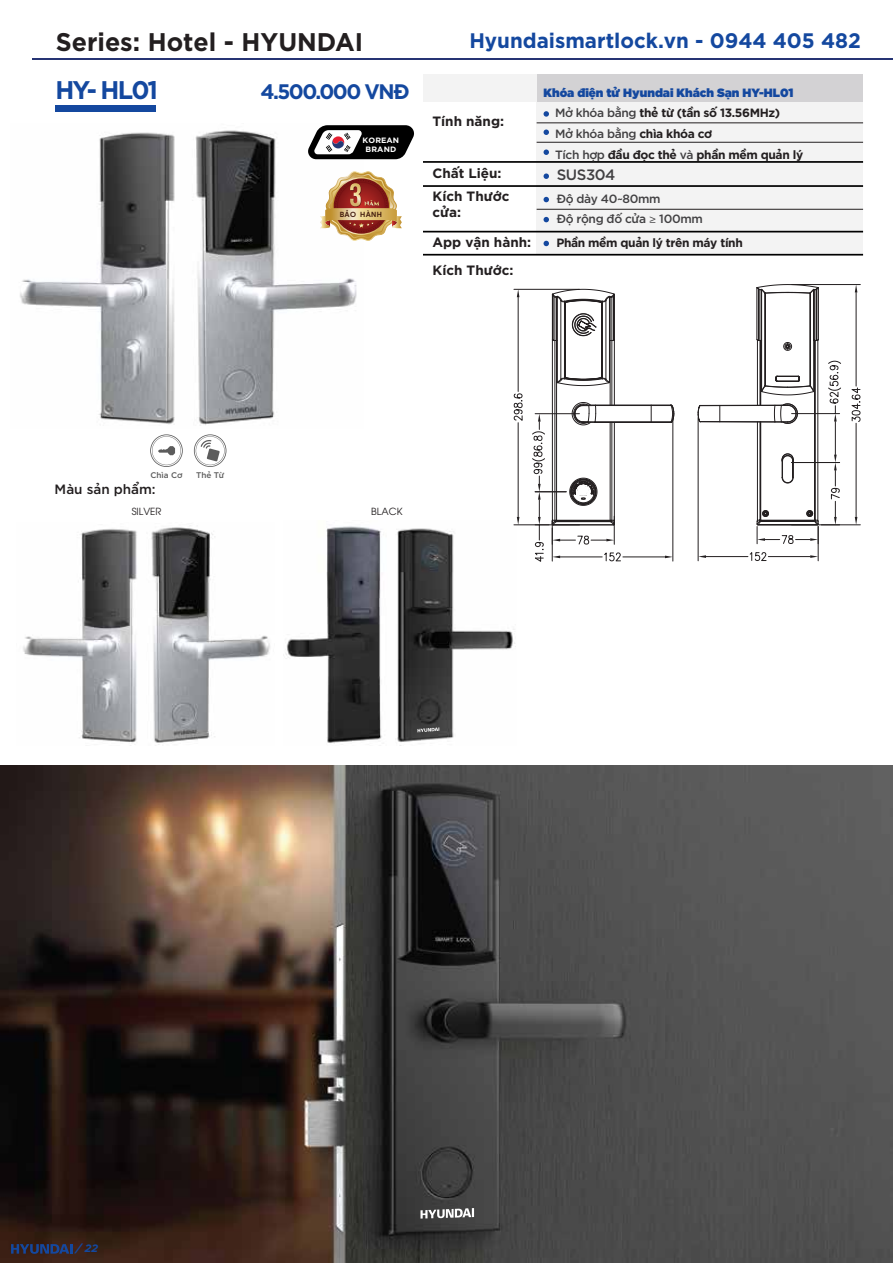
<style>
.page{position:relative;width:893px;height:1263px;background:#fff}
.page>*{position:absolute;margin:0;border:0;box-sizing:border-box;transform-origin:0 0}
.t1{font:700 25.5px "SVN Gotham";color:#231f20}
.t2{font:700 25.5px "SVN Gotham";letter-spacing:-.075em;color:#14489f}
.t3{font:700 21px "SVN Gotham";color:#14489f}
.t4{font:700 21px "SVN Gotham";letter-spacing:-.075em;color:#14489f}
.t5{font:15px "SVN Gotham";letter-spacing:-.03em;color:#414042}
.t6{font:700 13.5px/23.1px "SVN Gotham";color:#231f20}
.t7{font:13.5px "SVN Gotham";color:#231f20}
.t8{font:700 12px/21px "SVN Gotham";letter-spacing:-.03em;color:#231f20}
.t9{font:12px "SVN Gotham Ultra";color:#14489f}
.t10{font:12px/19.5px "SVN Gotham";letter-spacing:-.03em;color:#414042}
.t11{font:italic 700 10.8px "SVN Gotham";color:#14489f}
.t12{font:9.75px "UTM Avo";color:#231f20}
.t13{font:8.25px "SVN Gotham";color:#5c5c5c}
.t14{font:700 7.8px/9.3px "SVN Gotham";letter-spacing:.01em;color:#fff;text-align:center}
.t15{font:700 7.2px "SVN Product Sans";letter-spacing:.05em;color:#421b0d}
.s1{font-weight:400;color:#414042}
.s2{font-family:"Myriad Pro"}
</style>
<div class="page">
<img style="left:20px;top:130px;width:344px;height:296px">
<img style="left:283px;top:524px;width:234px;height:220px">
<svg style="left:417px;top:727px;width:22px;height:5px"></svg>
<img style="left:0;top:765px;width:893px;height:498px">
<svg style="left:11px;top:1244px;width:62px;height:10px"></svg>
<hr style="left:33px;top:58px;width:860px;height:2px;background:#263474">
<div style="left:56px;top:105px;width:50px;height:7px;background:#14489f"></div>
<div style="left:105px;top:105px;width:51px;height:7px;background:#14489f"></div>
<svg style="left:320px;top:170px;width:82px;height:72px"></svg>
<svg style="left:306px;top:125px;width:108px;height:34px"></svg>
<div style="left:537px;top:102px;width:326px;height:153px;background:#f3f3f3"></div>
<hr style="left:423px;top:161px;width:440px;height:2px;background:#000">
<hr style="left:423px;top:231px;width:440px;height:1px;background:#000">
<hr style="left:423px;top:254px;width:440px;height:2px;background:#000">
<hr style="left:537px;top:209px;width:326px;height:1px;background:#231f20">
<hr style="left:537px;top:142px;width:326px;height:1px;background:#231f20">
<hr style="left:423px;top:185px;width:440px;height:2px;background:#000">
<div style="left:537px;top:75px;width:326px;height:27px;background:#d3d2d4"></div>
<div style="left:423px;top:75px;width:113px;height:27px;background:#f3f3f3"></div>
<svg style="left:543px;top:111px;width:6px;height:6px"></svg>
<hr style="left:537px;top:122px;width:326px;height:1px;background:#231f20">
<svg style="left:543px;top:130px;width:6px;height:5px"></svg>
<svg style="left:543px;top:149px;width:6px;height:6px"></svg>
<svg style="left:543px;top:173px;width:6px;height:6px"></svg>
<svg style="left:543px;top:197px;width:6px;height:5px"></svg>
<svg style="left:543px;top:241px;width:6px;height:5px"></svg>
<svg style="left:543px;top:217px;width:6px;height:5px"></svg>
<svg style="left:420px;top:1208px;width:54px;height:10px"></svg>
<svg style="left:194px;top:434px;width:32px;height:33px"></svg>
<svg style="left:150px;top:434px;width:33px;height:33px"></svg>
<img style="left:23px;top:525px;width:247px;height:220px">
<hr style="left:514px;top:525px;width:65px;height:1px;background:#231f20">
<hr style="left:514px;top:289px;width:65px;height:1px;background:#231f20">
<hr style="left:518px;top:423px;width:1px;height:94px;background:#231f20">
<hr style="left:518px;top:297px;width:1px;height:94px;background:#231f20">
<svg style="left:517px;top:517px;width:2px;height:8px"></svg>
<svg style="left:517px;top:289px;width:2px;height:8px"></svg>
<svg style="left:514px;top:394px;width:8px;height:27px"></svg>
<hr style="left:720px;top:405px;width:55px;height:1px;background:#231f20">
<hr style="left:720px;top:421px;width:55px;height:1px;background:#231f20">
<svg style="left:698px;top:405px;width:22px;height:17px"></svg>
<hr style="left:792px;top:525px;width:68px;height:1px;background:#231f20">
<hr style="left:792px;top:284px;width:68px;height:1px;background:#231f20">
<hr style="left:856px;top:423px;width:1px;height:94px;background:#231f20">
<hr style="left:856px;top:292px;width:1px;height:94px;background:#231f20">
<svg style="left:855px;top:517px;width:2px;height:8px"></svg>
<svg style="left:855px;top:285px;width:2px;height:7px"></svg>
<svg style="left:852px;top:388px;width:8px;height:34px"></svg>
<hr style="left:698px;top:417px;width:1px;height:144px;background:#231f20">
<hr style="left:818px;top:526px;width:1px;height:35px;background:#231f20">
<hr style="left:706px;top:556px;width:42px;height:1px;background:#231f20">
<hr style="left:768px;top:556px;width:42px;height:1px;background:#231f20">
<svg style="left:698px;top:555px;width:8px;height:3px"></svg>
<svg style="left:810px;top:555px;width:8px;height:3px"></svg>
<svg style="left:750px;top:552px;width:16px;height:9px"></svg>
<svg style="left:757px;top:284px;width:84px;height:260px"></svg>
<svg style="left:532px;top:289px;width:142px;height:273px"></svg>
<h1 class="t1" style="left:56px;top:21px;width:309px">Series: Hotel - HYUNDAI</h1>
<h1 class="t2" style="left:56px;top:70px;width:104px">HY- HL01</h1>
<h2 class="t4" style="left:260px;top:75px;width:151px">4.500.000 VNĐ</h2>
<p class="t14" style="left:363px;top:135px;width:38px">KOREAN<br>BRAND</p>
<p class="t15" style="left:340px;top:209px;width:44px">BẢO HÀNH</p>
<h2 class="t3" style="left:469px;top:23px;width:393px">Hyundaismartlock.vn - 0944 405 482</h2>
<p class="t6" style="left:432px;top:108px;width:73px">Tính năng:</p>
<p class="t6" style="left:432px;top:160px;width:78px">Chất Liệu:<br>Kích Thước</p>
<p class="t6" style="left:432px;top:200px;width:30px">cửa:</p>
<p class="t9" style="left:543px;top:83px;width:251px">Khóa điện tử Hyundai Khách Sạn HY-HL01</p>
<p class="t8" style="left:555px;top:102px;width:250px"><span class="s1">Mở khóa bằng</span> thẻ từ (tần số 13.56MHz)<br><span class="s1">Mở khóa bằng</span> chìa khóa cơ<br><span class="s1">Tích hợp</span> đầu đọc thẻ <span class="s1">và</span> phần mềm quản lý</p>
<p class="t5" style="left:557px;top:163px;width:60px">SUS304</p>
<p class="t10" style="left:556px;top:188px;width:148px">Độ dày 40~80mm<br>Độ rộng đố cửa <span class="s2">≥</span> 100mm</p>
<p class="t6" style="left:432px;top:230px;width:100px">App vận hành:</p>
<p class="t8" style="left:556px;top:231px;width:188px">Phần mềm quản lý trên máy tính</p>
<p class="t6" style="left:432px;top:257px;width:82px">Kích Thước:</p>
<p class="t13" style="left:150px;top:469px;width:34px">Chìa Cơ</p>
<p class="t13" style="left:196px;top:469px;width:30px">Thẻ Từ</p>
<p class="t12" style="left:132px;top:504px;width:31px">SILVER</p>
<p class="t12" style="left:371px;top:504px;width:33px">BLACK</p>
<p class="t7" style="left:55px;top:479px;width:103px">Màu sản phẩm:</p>
<p class="t11" style="left:76px;top:1240px;width:24px">/ 22</p>
</div>
